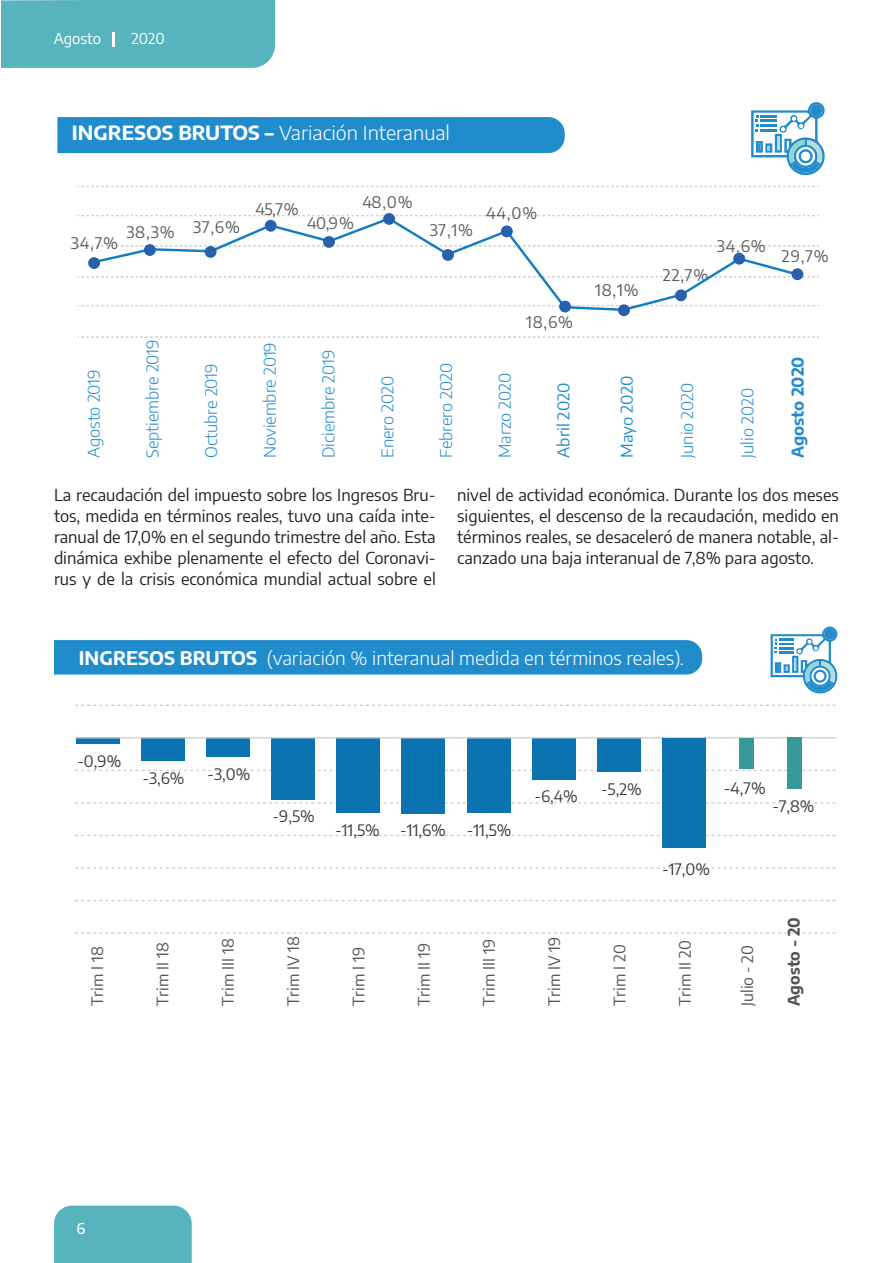
<style>
.page{position:relative;width:893px;height:1263px;background:#fff}
.page>*{position:absolute;margin:0;border:0;box-sizing:border-box;transform-origin:0 0}
.t1{font:300 19.2px "Encode Sans";color:#fff;scale:1.05 1}
.t2{font:300 18.45px "Encode Sans";color:#fff;scale:1.04 1}
.t3{font:16.5px/21px "Encode Sans";color:#231f20;text-align:justify}
.t4{font:300 16.2px "Encode Sans";color:#218ccc}
.t5{font:16.2px "Encode Sans";letter-spacing:-.005em;color:#218ccc}
.t6{font:700 16.2px "Encode Sans";letter-spacing:-.005em;color:#218ccc}
.t7{font:16.05px "Encode Sans";letter-spacing:.05em;color:#575a5b}
.t8{font:15.9px "Encode Sans";color:#515455}
.t9{font:15.9px "Encode Sans";color:#36393c}
.t10{font:700 15.9px "Encode Sans";color:#515455}
.t11{font:15px "Encode Sans";letter-spacing:-.005em;color:#fff}
.t12{font:500 15px "Encode Sans";color:#fff}
.s1{font-weight:700}
</style>
<div class="page">
<div style="left:1px;top:0;width:274px;height:68px;background:#58b4bc"></div>
<hr style="left:112px;top:33px;width:3px;height:14px;background:#fff">
<div style="left:54px;top:1206px;width:138px;height:57px;background:#58b4bc"></div>
<svg style="left:77px;top:245px;width:742px;height:2px"></svg>
<svg style="left:77px;top:276px;width:742px;height:2px"></svg>
<svg style="left:77px;top:336px;width:742px;height:2px"></svg>
<svg style="left:77px;top:215px;width:742px;height:1px"></svg>
<svg style="left:77px;top:305px;width:742px;height:2px"></svg>
<svg style="left:77px;top:186px;width:742px;height:1px"></svg>
<div style="left:57px;top:117px;width:508px;height:36px;background:#218ccc"></div>
<svg style="left:751px;top:102px;width:74px;height:74px"></svg>
<svg style="left:89px;top:216px;width:712px;height:96px"></svg>
<div style="left:88px;top:257px;width:12px;height:12px;background:#2860ad;border-radius:50%"></div>
<div style="left:144px;top:244px;width:12px;height:12px;background:#2860ad;border-radius:50%"></div>
<div style="left:205px;top:246px;width:12px;height:12px;background:#2860ad;border-radius:50%"></div>
<div style="left:265px;top:220px;width:12px;height:12px;background:#2860ad;border-radius:50%"></div>
<div style="left:323px;top:236px;width:12px;height:12px;background:#2860ad;border-radius:50%"></div>
<div style="left:383px;top:213px;width:12px;height:12px;background:#2860ad;border-radius:50%"></div>
<div style="left:442px;top:249px;width:12px;height:12px;background:#2860ad;border-radius:50%"></div>
<div style="left:501px;top:225px;width:12px;height:12px;background:#2860ad;border-radius:50%"></div>
<div style="left:559px;top:301px;width:12px;height:11px;background:#2860ad;border-radius:50%"></div>
<div style="left:618px;top:304px;width:12px;height:12px;background:#2860ad;border-radius:50%"></div>
<div style="left:675px;top:289px;width:12px;height:12px;background:#2860ad;border-radius:50%"></div>
<div style="left:791px;top:268px;width:12px;height:12px;background:#2860ad;border-radius:50%"></div>
<div style="left:733px;top:253px;width:12px;height:12px;background:#2860ad;border-radius:50%"></div>
<div style="left:54px;top:640px;width:648px;height:34px;background:#218ccc"></div>
<svg style="left:75px;top:932px;width:761px;height:2px"></svg>
<svg style="left:75px;top:900px;width:761px;height:1px"></svg>
<svg style="left:75px;top:867px;width:761px;height:2px"></svg>
<svg style="left:75px;top:835px;width:761px;height:1px"></svg>
<svg style="left:75px;top:802px;width:761px;height:1px"></svg>
<svg style="left:75px;top:770px;width:761px;height:1px"></svg>
<svg style="left:75px;top:704px;width:761px;height:2px"></svg>
<div style="left:76px;top:738px;width:44px;height:6px;background:#0a73b0"></div>
<div style="left:141px;top:738px;width:44px;height:23px;background:#0a73b0"></div>
<div style="left:206px;top:738px;width:44px;height:19px;background:#0a73b0"></div>
<div style="left:271px;top:738px;width:44px;height:61px;background:#0a73b0"></div>
<div style="left:337px;top:738px;width:43px;height:75px;background:#0a73b0"></div>
<div style="left:402px;top:738px;width:43px;height:75px;background:#0a73b0"></div>
<div style="left:467px;top:738px;width:43px;height:75px;background:#0a73b0"></div>
<div style="left:532px;top:738px;width:43px;height:41px;background:#0a73b0"></div>
<div style="left:597px;top:738px;width:43px;height:34px;background:#0a73b0"></div>
<hr style="left:75px;top:737px;width:761px;height:1px;background:#cfd1d0">
<div style="left:662px;top:738px;width:44px;height:110px;background:#0a73b0"></div>
<svg style="left:771px;top:626px;width:67px;height:68px"></svg>
<div style="left:739px;top:738px;width:14px;height:30px;background:#369899"></div>
<div style="left:787px;top:738px;width:15px;height:51px;background:#369899"></div>
<p class="t11" style="left:54px;top:28px;width:49px">Agosto</p>
<p class="t11" style="left:132px;top:28px;width:35px">2020</p>
<p class="t1" style="left:72px;top:120px;width:362px"><span class="s1">INGRESOS BRUTOS –</span> Variación Interanual</p>
<p class="t7" style="left:71px;top:232px;width:49px">34,7%</p>
<p class="t7" style="left:126px;top:220px;width:50px">38,3%</p>
<p class="t4" style="left:83px;top:458px;width:90px;rotate:-90deg">Agosto 2019</p>
<p class="t4" style="left:141px;top:458px;width:120px;rotate:-90deg">Septiembre 2019</p>
<p class="t7" style="left:193px;top:216px;width:48px">37,6%</p>
<p class="t7" style="left:255px;top:198px;width:45px">45,7%</p>
<p class="t7" style="left:307px;top:212px;width:48px">40,9%</p>
<p class="t7" style="left:363px;top:190px;width:52px">48,0%</p>
<p class="t4" style="left:200px;top:458px;width:96px;rotate:-90deg">Octubre 2019</p>
<p class="t4" style="left:259px;top:458px;width:117px;rotate:-90deg">Noviembre 2019</p>
<p class="t4" style="left:317px;top:458px;width:110px;rotate:-90deg">Diciembre 2019</p>
<p class="t4" style="left:376px;top:458px;width:84px;rotate:-90deg">Enero 2020</p>
<p class="t7" style="left:430px;top:218px;width:45px">37,1%</p>
<p class="t7" style="left:486px;top:201px;width:52px">44,0%</p>
<p class="t7" style="left:526px;top:310px;width:49px">18,6%</p>
<p class="t7" style="left:595px;top:279px;width:45px">18,1%</p>
<p class="t7" style="left:663px;top:264px;width:47px">22,7%</p>
<p class="t7" style="left:717px;top:235px;width:50px">34,6%</p>
<p class="t4" style="left:435px;top:458px;width:97px;rotate:-90deg">Febrero 2020</p>
<p class="t4" style="left:493px;top:458px;width:87px;rotate:-90deg">Marzo 2020</p>
<p class="t5" style="left:552px;top:458px;width:77px;rotate:-90deg">Abril 2020</p>
<p class="t4" style="left:676px;top:458px;width:77px;rotate:-90deg">Junio 2020</p>
<p class="t5" style="left:616px;top:458px;width:84px;rotate:-90deg">Mayo 2020</p>
<p class="t4" style="left:736px;top:458px;width:71px;rotate:-90deg">Julio 2020</p>
<p class="t7" style="left:782px;top:245px;width:48px">29,7%</p>
<p class="t6" style="left:785px;top:458px;width:103px;rotate:-90deg">Agosto 2020</p>
<p class="t3" style="left:54px;top:483px;width:383px">La recaudación del impuesto sobre los Ingresos Bru&shy;tos, medida en términos reales, tuvo una caída inte&shy;ranual de 17,0% en el segundo trimestre del año. Esta dinámica exhibe plenamente el efecto del Coronavi&shy;rus y de la crisis económica mundial actual sobre el</p>
<p class="t3" style="left:457px;top:483px;width:383px">nivel de actividad económica. Durante los dos meses siguientes, el descenso de la recaudación, medido en términos reales, se desaceleró de manera notable, al&shy;canzado una baja interanual de 7,8% para agosto.</p>
<p class="t2" style="left:79px;top:645px;width:583px"><span class="s1">INGRESOS BRUTOS</span> (variación % interanual medida en términos reales).</p>
<p class="t9" style="left:77px;top:750px;width:45px">-0,9%</p>
<p class="t9" style="left:142px;top:767px;width:44px">-3,6%</p>
<p class="t9" style="left:208px;top:763px;width:44px">-3,0%</p>
<p class="t9" style="left:273px;top:805px;width:44px">-9,5%</p>
<p class="t9" style="left:335px;top:819px;width:46px">-11,5%</p>
<p class="t9" style="left:400px;top:819px;width:47px">-11,6%</p>
<p class="t9" style="left:467px;top:819px;width:46px">-11,5%</p>
<p class="t9" style="left:534px;top:785px;width:45px">-6,4%</p>
<p class="t9" style="left:601px;top:778px;width:42px">-5,2%</p>
<p class="t9" style="left:724px;top:777px;width:43px">-4,7%</p>
<p class="t9" style="left:772px;top:794px;width:44px">-7,8%</p>
<p class="t9" style="left:662px;top:858px;width:49px">-17,0%</p>
<p class="t8" style="left:86px;top:1006px;width:61px;rotate:-90deg">Trim I 18</p>
<p class="t8" style="left:152px;top:1006px;width:65px;rotate:-90deg">Trim II 18</p>
<p class="t8" style="left:217px;top:1006px;width:69px;rotate:-90deg">Trim III 18</p>
<p class="t8" style="left:282px;top:1006px;width:71px;rotate:-90deg">Trim IV 18</p>
<p class="t8" style="left:347px;top:1006px;width:60px;rotate:-90deg">Trim I 19</p>
<p class="t8" style="left:413px;top:1006px;width:64px;rotate:-90deg">Trim II 19</p>
<p class="t8" style="left:478px;top:1006px;width:68px;rotate:-90deg">Trim III 19</p>
<p class="t8" style="left:543px;top:1006px;width:71px;rotate:-90deg">Trim IV 19</p>
<p class="t8" style="left:608px;top:1006px;width:63px;rotate:-90deg">Trim I 20</p>
<p class="t8" style="left:674px;top:1006px;width:67px;rotate:-90deg">Trim II 20</p>
<p class="t8" style="left:736px;top:1006px;width:63px;rotate:-90deg">Julio - 20</p>
<p class="t10" style="left:782px;top:1006px;width:91px;rotate:-90deg">Agosto - 20</p>
<p class="t12" style="left:77px;top:1217px;width:10px">6</p>
</div>
